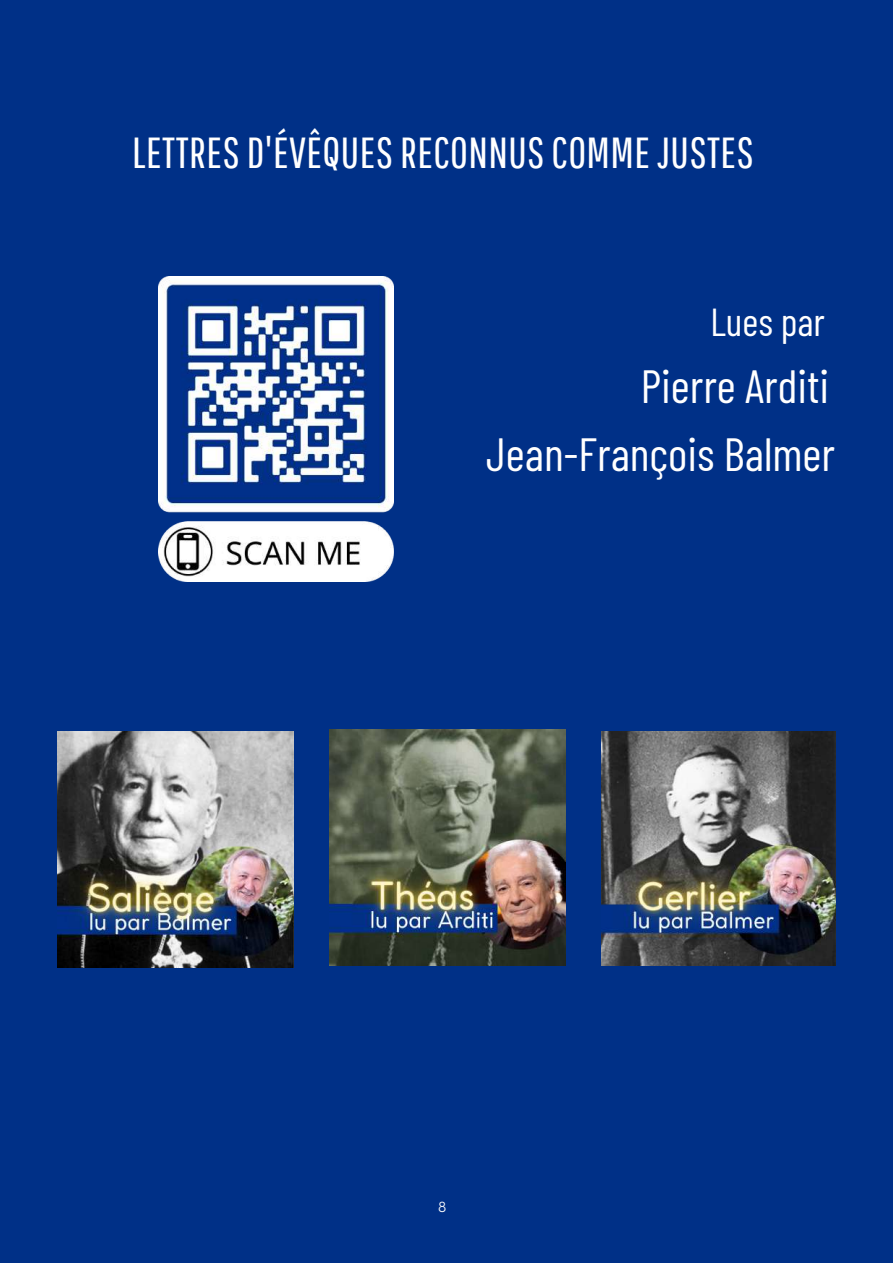
<style>
.page{position:relative;width:893px;height:1264px;background:#fff}
.page>*{position:absolute;margin:0;border:0;box-sizing:border-box;transform-origin:0 0}
.t1{font:46.5px/68.2px "Barlow Condensed";color:#fff;text-align:right}
.t2{font:43.5px "Pathway Gothic One";letter-spacing:.01em;color:#fff}
.t3{font:39px "Barlow Condensed";color:#fff}
.t4{font:300 15px "Cerebri Sans";color:#fff}
</style>
<div class="page">
<div style="left:0;top:0;width:892px;height:1262px;background:#003087"></div>
<img style="left:601px;top:731px;width:234px;height:234px">
<img style="left:58px;top:731px;width:236px;height:236px">
<img style="left:329px;top:729px;width:236px;height:236px">
<img style="left:158px;top:276px;width:235px;height:305px">
<p class="t2" style="left:132px;top:127px;width:623px">LETTRES D'ÉVÊQUESRECONNUSCOMMEJUSTES</p>
<p class="t3" style="left:710px;top:297px;width:116px">Lues par</p>
<p class="t1" style="left:486px;top:350px;width:350px">Pierre Arditi<br>Jean-François Balmer</p>
<p class="t4" style="left:438px;top:1196px;width:10px">8</p>
</div>
